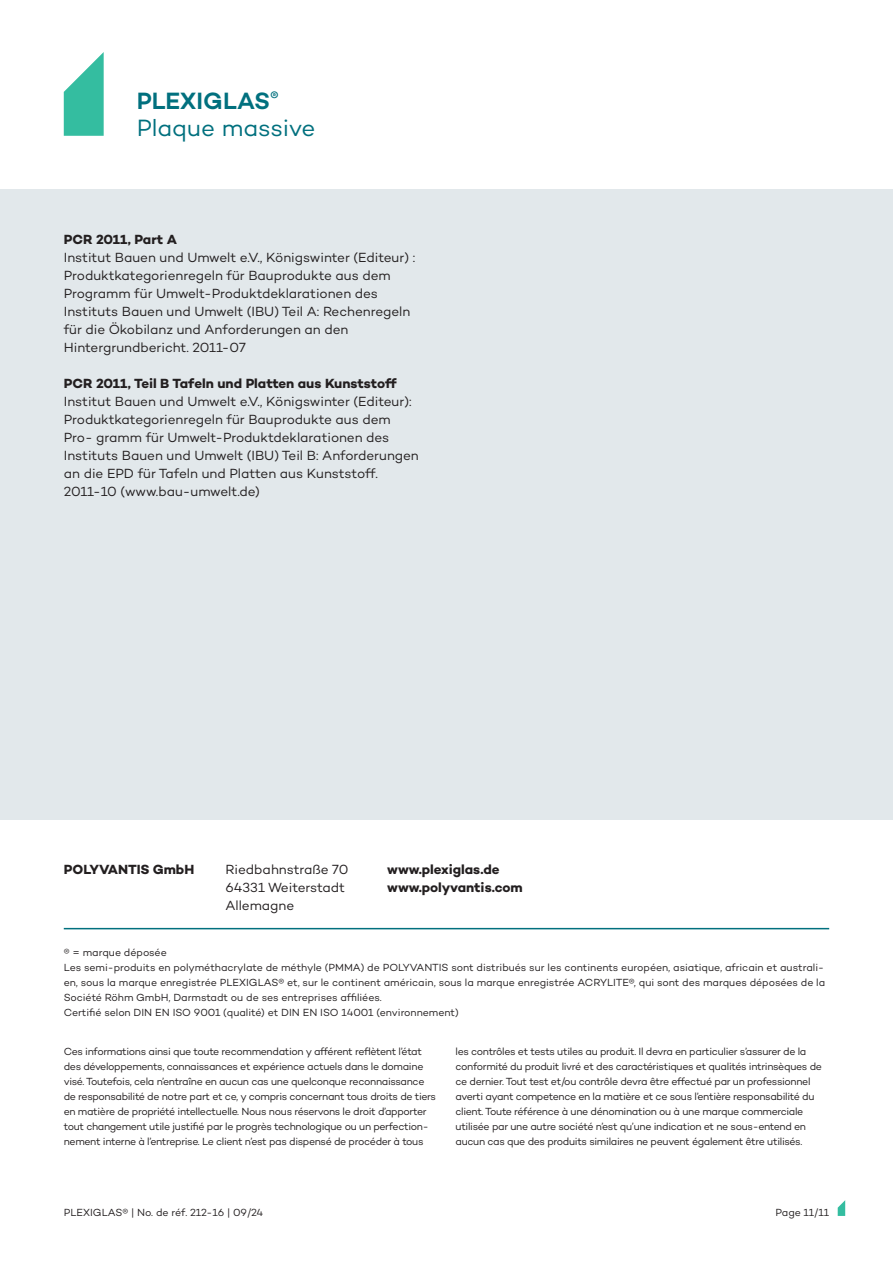
<style>
.page{position:relative;width:893px;height:1263px;background:#fff}
.page>*{position:absolute;margin:0;border:0;box-sizing:border-box;transform-origin:0 0}
.t1{font:24px/27px "Campton";letter-spacing:-.005em;color:#01707e}
.Fließtext{font:13.5px/18px "Campton";letter-spacing:-.005em;color:#231f20}
.t2{font:700 13.5px/18px "Campton";color:#231f20}
.t3{font:10.5px/15px "Campton";letter-spacing:-.03em;color:#231f20}
.t4{font:10.5px/15px "Campton";letter-spacing:-.005em;color:#231f20}
.t5{font:10.5px "Campton";color:#231f20}
.s1{font-weight:600}
.s2{font-weight:700}
</style>
<div class="page">
<svg style="left:838px;top:1200px;width:7px;height:16px"></svg>
<svg style="left:64px;top:52px;width:40px;height:84px"></svg>
<div style="left:0;top:190px;width:893px;height:630px;background:#e2e8eb"></div>
<hr style="left:64px;top:928px;width:765px;height:1px;background:#01707e">
<h1 class="t1" style="left:137px;top:87px;width:180px"><span class="s1">PLEXIGLAS</span><sup>®<br></sup>Plaque massive</h1>
<p class="Fließtext" style="left:64px;top:230px;width:353px"><span class="s2">PCR 2011, Part A<br></span>Institut Bauen und Umwelt e.V., Königswinter (Editeur) :<br>Produktkategorienregeln für Bauprodukte aus dem Programm für Umwelt-Produktdeklarationen des Instituts Bauen und Umwelt (IBU) Teil A: Rechenregeln für die Ökobilanz und Anforderungen an den Hintergrundbericht. 2011-07</p>
<p class="Fließtext" style="left:64px;top:374px;width:356px"><span class="s2">PCR 2011, Teil B Tafeln und Platten aus Kunststoff </span>Institut Bauen und Umwelt e.V., Königswinter (Editeur):<br>Produktkategorienregeln für Bauprodukte aus dem Pro- gramm für Umwelt-Produktdeklarationen des Instituts Bauen und Umwelt (IBU) Teil B: Anforderungen an die EPD für Tafeln und Platten aus Kunststoff.<br>2011-10 (www.bau-umwelt.de)</p>
<p class="t2" style="left:64px;top:860px;width:132px">POLYVANTIS GmbH</p>
<p class="Fließtext" style="left:225px;top:860px;width:124px">Riedbahnstraße 70<br>64331 Weiterstadt<br>Allemagne</p>
<p class="t2" style="left:387px;top:860px;width:137px">www.plexiglas.de www.polyvantis.com</p>
<p class="t4" style="left:64px;top:944px;width:763px">® = marque déposée<br>Les semi-produits en polyméthacrylate de méthyle (PMMA) de POLYVANTIS sont distribués sur les continents européen, asiatique, africain et australi&shy;en, sous la marque enregistrée PLEXIGLAS® et, sur le continent américain, sous la marque enregistrée ACRYLITE®, qui sont des marques déposées de la Société Röhm GmbH, Darmstadt ou de ses entreprises affiliées.<br>Certifié selon DIN EN ISO 9001 (qualité) et DIN EN ISO 14001 (environnement)</p>
<p class="t3" style="left:64px;top:1043px;width:374px">Ces informations ainsi que toute recommendation y afférent reflètent l’état des développements, connaissances et expérience actuels dans le domaine visé. Toutefois, cela n’entraîne en aucun cas une quelconque reconnaissance de responsabilité de notre part et ce, y compris concernant tous droits de tiers en matière de propriété intellectuelle. Nous nous réservons le droit d’apporter tout changement utile justifié par le progrès technologique ou un perfection&shy;nement interne à l’entreprise. Le client n’est pas dispensé de procéder à tous</p>
<p class="t3" style="left:455px;top:1043px;width:368px">les contrôles et tests utiles au produit. Il devra en particulier s’assurer de la conformité du produit livré et des caractéristiques et qualités intrinsèques de ce dernier. Tout test et/ou contrôle devra être effectué par un professionnel averti ayant competence en la matière et ce sous l’entière responsabilité du client. Toute référence à une dénomination ou à une marque commerciale utilisée par une autre société n’est qu’une indication et ne sous-entend en aucun cas que des produits similaires ne peuvent également être utilisés.</p>
<p class="t5" style="left:64px;top:1206px;width:201px">PLEXIGLAS® | No. de réf. 212-16 | 09/24</p>
<p class="t3" style="left:776px;top:1204px;width:55px">Page 11/11</p>
</div>
